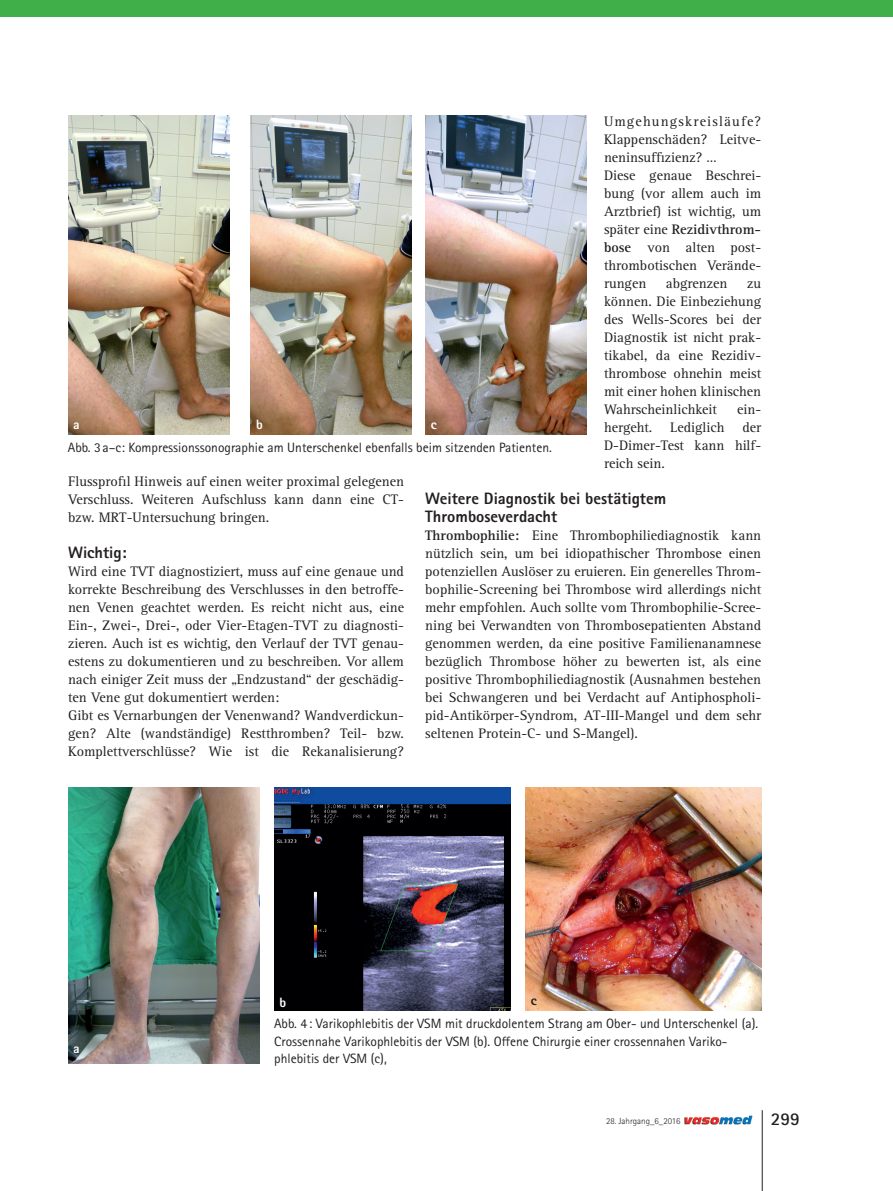
<style>
.page{position:relative;width:893px;height:1191px;background:#fff}
.page>*{position:absolute;margin:0;border:0;box-sizing:border-box;transform-origin:0 0}
.t1{font:700 18px "Rotis Sans Serif Std";color:#231f20}
._03_Sub_11{font:800 16.5px/18px "Rotis Sans Serif Std";color:#231f20}
._03_Body{font:14.25px/18px "Rotis Serif Std";color:#231f20;text-align:justify}
._03_Inhalt_Bildunter{font:13.5px "Rotis Sans Serif Std";color:#231f20}
._03_Bildunterschrift{font:800 13.5px "Rotis Sans Serif Std";color:#fff}
._03_Bildunterschrift-2{font:800 13.5px "Rotis Sans Serif Std";color:#231f20}
.t2{font:300 9px "Rotis Sans Serif Std";color:#231f20}
.s1{font-weight:700}
</style>
<div class="page">
<img style="left:684px;top:1115px;width:68px;height:9px">
<hr style="left:762px;top:1110px;width:1px;height:81px;background:#231f20">
<div style="left:0;top:0;width:893px;height:17px;background:#40ae49"></div>
<img style="left:68px;top:115px;width:162px;height:319px">
<img style="left:426px;top:115px;width:161px;height:319px">
<img style="left:251px;top:115px;width:161px;height:319px">
<img style="left:68px;top:787px;width:191px;height:276px">
<img style="left:274px;top:787px;width:236px;height:223px">
<img style="left:525px;top:787px;width:236px;height:223px">
<p class="_03_Body" style="left:604px;top:113px;width:159px">Umgehungskreisläufe?<br>Klappenschäden? Leitve&shy;neninsuffizienz? …</p>
<p class="_03_Body" style="left:604px;top:167px;width:159px">Diese genaue Beschrei&shy;bung (vor allem auch im Arztbrief) ist wichtig, um später eine <span class="s1">Rezidivthrom&shy;bose</span> von alten post&shy;thrombotischen Verände&shy;rungen</p>
<p class="_03_Body" style="left:666px;top:275px;width:63px">abgrenzen</p>
<p class="_03_Body" style="left:604px;top:275px;width:159px;text-indent:143px">zu können. Die Einbeziehung des Wells-Scores bei der Diagnostik ist nicht prak&shy;tikabel, da eine Rezidiv&shy;thrombose ohnehin meist mit einer hohen klinischen Wahrscheinlichkeit</p>
<p class="_03_Body" style="left:737px;top:401px;width:26px">ein-</p>
<p class="_03_Bildunterschrift" style="left:73px;top:416px;width:8px">a</p>
<p class="_03_Bildunterschrift" style="left:256px;top:416px;width:8px">b</p>
<p class="_03_Bildunterschrift" style="left:431px;top:416px;width:7px">c</p>
<p class="_03_Body" style="left:604px;top:419px;width:159px;text-indent:138px">der D-Dimer-Test kann hilf&shy;reich sein.</p>
<p class="_03_Sub_11" style="left:425px;top:489px;width:242px">Weitere Diagnostik bei bestätigtem<br>Thromboseverdacht</p>
<p class="_03_Body" style="left:425px;top:527px;width:337px"><span class="s1">Thrombophilie:</span> Eine Thrombophiliediagnostik kann nützlich sein, um bei idiopathischer Thrombose einen potenziellen Auslöser zu eruieren. Ein generelles Throm&shy;bophilie-Screening bei Thrombose wird allerdings nicht mehr empfohlen. Auch sollte vom Thrombophilie-Scree&shy;ning bei Verwandten von Thrombosepatienten Abstand genommen werden, da eine positive Familienanamnese bezüglich Thrombose höher zu bewerten ist, als eine positive Thrombophiliediagnostik (Ausnahmen bestehen bei Schwangeren und bei Verdacht auf Antiphospholi&shy;pid-Antikörper-Syndrom, AT-III-Mangel und dem sehr seltenen Protein-C- und S-Mangel).</p>
<p class="_03_Body" style="left:604px;top:419px;width:50px">hergeht.</p>
<p class="_03_Body" style="left:670px;top:419px;width:56px">Lediglich</p>
<p class="_03_Inhalt_Bildunter" style="left:68px;top:439px;width:486px">Abb. 3 a–c: Kompressionssonographie am Unterschenkel ebenfalls beim sitzenden Patienten.</p>
<p class="_03_Body" style="left:68px;top:473px;width:337px">Flussprofil Hinweis auf einen weiter proximal gelegenen Verschluss. Weiteren Aufschluss kann dann eine CT&shy;bzw. MRT-Untersuchung bringen.</p>
<p class="_03_Sub_11" style="left:68px;top:543px;width:60px">Wichtig:</p>
<p class="_03_Body" style="left:68px;top:563px;width:337px">Wird eine TVT diagnostiziert, muss auf eine genaue und korrekte Beschreibung des Verschlusses in den betroffe&shy;nen Venen geachtet werden. Es reicht nicht aus, eine Ein-, Zwei-, Drei-, oder Vier-Etagen-TVT zu diagnosti&shy;zieren. Auch ist es wichtig, den Verlauf der TVT genau&shy;estens zu dokumentieren und zu beschreiben. Vor allem nach einiger Zeit muss der „Endzustand“ der geschädig&shy;ten Vene gut dokumentiert werden:</p>
<p class="_03_Body" style="left:68px;top:707px;width:337px">Gibt es Vernarbungen der Venenwand? Wandverdickun&shy;gen? Alte (wandständige) Restthromben? Teil- bzw.<br>Komplettverschlüsse? Wie ist die Rekanalisierung?</p>
<p class="_03_Bildunterschrift" style="left:73px;top:1040px;width:8px">a</p>
<p class="_03_Bildunterschrift" style="left:279px;top:994px;width:8px">b</p>
<p class="_03_Bildunterschrift-2" style="left:531px;top:992px;width:7px">c</p>
<p class="_03_Inhalt_Bildunter" style="left:274px;top:1015px;width:486px">Abb. 4 : Varikophlebitis der VSM mit druckdolentem Strang am Ober- und Unterschenkel (a).</p>
<p class="_03_Inhalt_Bildunter" style="left:274px;top:1033px;width:455px">Crossennahe Varikophlebitis der VSM (b). Offene Chirurgie einer crossennahen Variko-</p>
<p class="_03_Inhalt_Bildunter" style="left:274px;top:1050px;width:114px">phlebitis der VSM (c),</p>
<p class="t2" style="left:606px;top:1115px;width:76px">28. Jahrgang_6_2016</p>
<p class="t1" style="left:771px;top:1107px;width:30px">299</p>
</div>
